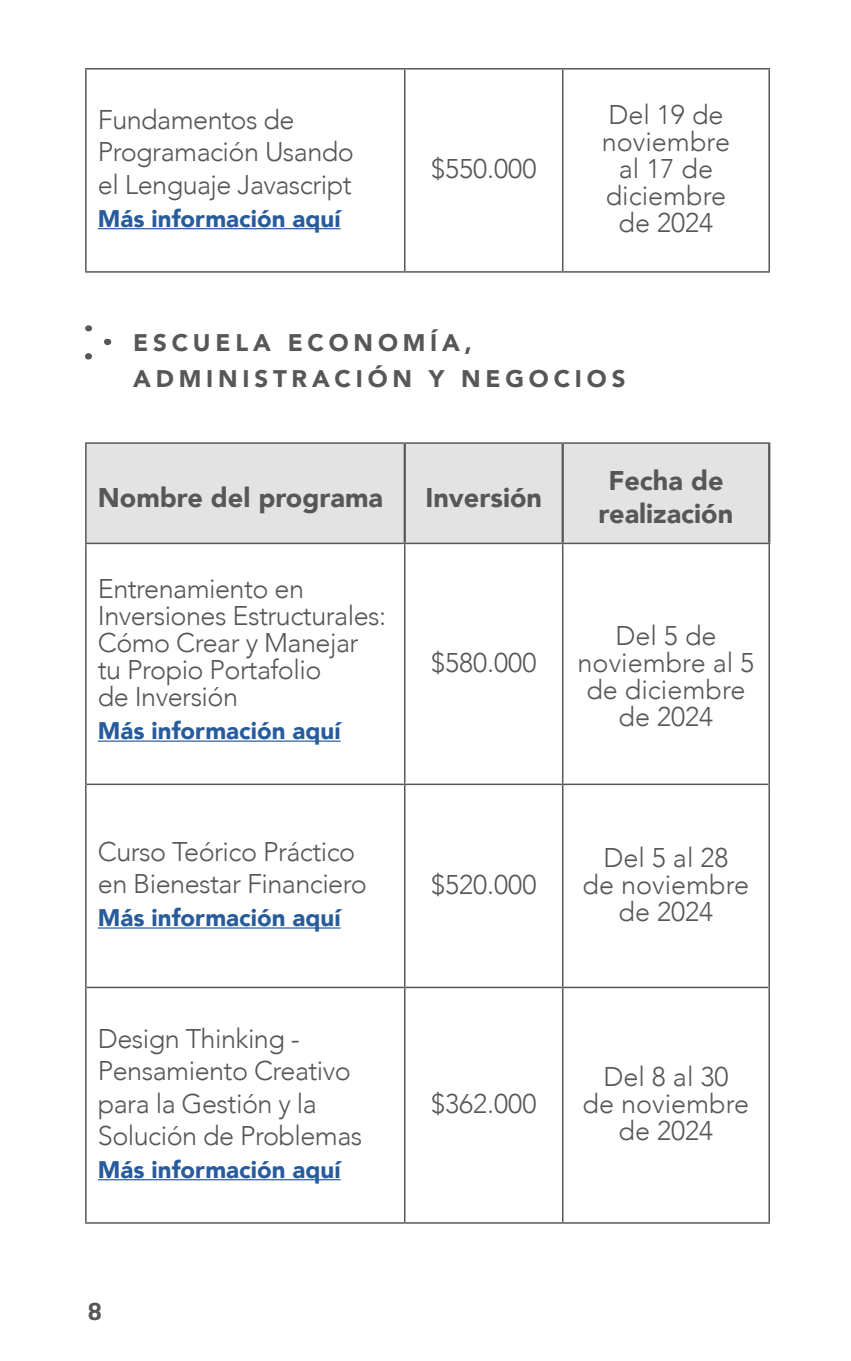
<style>
.page{position:relative;width:851px;height:1361px;background:#fff}
.page>*{position:absolute;margin:0;border:0;box-sizing:border-box;transform-origin:0 0}
.t1{font:300 27px/32.4px "Avenir";letter-spacing:-.02em;color:#575756}
.t2{font:300 27px/27px "Avenir";color:#575756;text-align:center}
.t3{font:900 27px/33px "Avenir";color:#575756;text-align:center}
.t4{font:900 24px "Avenir";color:#275b9b}
.t5{font:900 24px/36px "Avenir";letter-spacing:.2em;color:#575756}
.t6{font:600 24px "Flama";color:#575756}
</style>
<div class="page">
<hr style="left:85px;top:68px;width:319px;height:2px;background:#575756">
<hr style="left:404px;top:68px;width:158px;height:2px;background:#575756">
<hr style="left:562px;top:68px;width:207px;height:2px;background:#575756">
<hr style="left:85px;top:271px;width:319px;height:2px;background:#575756">
<hr style="left:404px;top:271px;width:158px;height:2px;background:#575756">
<hr style="left:562px;top:271px;width:207px;height:2px;background:#575756">
<hr style="left:85px;top:70px;width:2px;height:201px;background:#575756">
<hr style="left:404px;top:70px;width:1px;height:201px;background:#575756">
<hr style="left:562px;top:70px;width:1px;height:201px;background:#575756">
<hr style="left:768px;top:70px;width:1px;height:201px;background:#575756">
<hr style="left:98px;top:228px;width:242px;height:1px;background:#275b9b">
<svg style="left:85px;top:325px;width:27px;height:35px"></svg>
<div style="left:87px;top:444px;width:681px;height:99px;background:#e3e3e3"></div>
<hr style="left:85px;top:442px;width:319px;height:2px;background:#575756">
<hr style="left:85px;top:444px;width:2px;height:99px;background:#575756">
<hr style="left:404px;top:442px;width:158px;height:2px;background:#575756">
<hr style="left:562px;top:442px;width:208px;height:2px;background:#575756">
<hr style="left:85px;top:543px;width:319px;height:1px;background:#575756">
<hr style="left:404px;top:543px;width:158px;height:1px;background:#575756">
<hr style="left:562px;top:543px;width:208px;height:1px;background:#575756">
<hr style="left:87px;top:783px;width:317px;height:2px;background:#575756">
<hr style="left:404px;top:783px;width:158px;height:2px;background:#575756">
<hr style="left:562px;top:783px;width:206px;height:2px;background:#575756">
<hr style="left:87px;top:986px;width:317px;height:2px;background:#575756">
<hr style="left:404px;top:986px;width:158px;height:2px;background:#575756">
<hr style="left:562px;top:986px;width:206px;height:2px;background:#575756">
<hr style="left:85px;top:1222px;width:319px;height:1px;background:#575756">
<hr style="left:404px;top:1222px;width:158px;height:1px;background:#575756">
<hr style="left:562px;top:1222px;width:207px;height:1px;background:#575756">
<hr style="left:403px;top:444px;width:3px;height:99px;background:#575756">
<hr style="left:561px;top:444px;width:2px;height:99px;background:#575756">
<hr style="left:768px;top:444px;width:2px;height:99px;background:#575756">
<hr style="left:85px;top:544px;width:2px;height:240px;background:#575756">
<hr style="left:404px;top:544px;width:1px;height:239px;background:#575756">
<hr style="left:562px;top:544px;width:1px;height:239px;background:#575756">
<hr style="left:768px;top:544px;width:1px;height:240px;background:#575756">
<hr style="left:85px;top:784px;width:2px;height:203px;background:#575756">
<hr style="left:404px;top:785px;width:1px;height:201px;background:#575756">
<hr style="left:562px;top:785px;width:1px;height:201px;background:#575756">
<hr style="left:768px;top:784px;width:1px;height:203px;background:#575756">
<hr style="left:85px;top:987px;width:2px;height:235px;background:#575756">
<hr style="left:404px;top:988px;width:1px;height:234px;background:#575756">
<hr style="left:562px;top:988px;width:1px;height:234px;background:#575756">
<hr style="left:768px;top:987px;width:1px;height:235px;background:#575756">
<hr style="left:98px;top:740px;width:242px;height:2px;background:#275b9b">
<hr style="left:98px;top:927px;width:242px;height:1px;background:#275b9b">
<hr style="left:98px;top:1179px;width:242px;height:1px;background:#275b9b">
<p class="t1" style="left:98px;top:104px;width:257px">Fundamentos de<br>Programación Usando el Lenguaje Javascript</p>
<p class="t4" style="left:98px;top:198px;width:244px">Más información aquí</p>
<p class="t1" style="left:431px;top:153px;width:107px">$550.000</p>
<p class="t2" style="left:601px;top:101px;width:130px">Del 19 de noviembre al 17 de diciembre de 2024</p>
<p class="t5" style="left:133px;top:324px;width:493px">ESCUELA ECONOMÍA,<br>ADMINISTRACIÓN Y NEGOCIOS</p>
<p class="t3" style="left:98px;top:480px;width:286px">Nombre del programa</p>
<p class="t3" style="left:425px;top:480px;width:118px">Inversión</p>
<p class="t1" style="left:98px;top:575px;width:290px;line-height:27px">Entrenamiento en<br>Inversiones Estructurales:<br>Cómo Crear y Manejar tu Propio Portafolio<br>de Inversión</p>
<p class="t4" style="left:98px;top:710px;width:244px">Más información aquí</p>
<p class="t1" style="left:98px;top:835px;width:270px">Curso Teórico Práctico en Bienestar Financiero</p>
<p class="t4" style="left:98px;top:897px;width:244px">Más información aquí</p>
<p class="t1" style="left:98px;top:1022px;width:266px">Design Thinking -<br>Pensamiento Creativo para la Gestión y la<br>Solución de Problemas</p>
<p class="t4" style="left:98px;top:1149px;width:244px">Más información aquí</p>
<p class="t1" style="left:431px;top:646px;width:107px">$580.000</p>
<p class="t1" style="left:431px;top:868px;width:107px">$520.000</p>
<p class="t1" style="left:431px;top:1087px;width:107px">$362.000</p>
<p class="t3" style="left:598px;top:464px;width:136px">Fecha de realización</p>
<p class="t2" style="left:577px;top:622px;width:178px">Del 5 de noviembre al 5 de diciembre de 2024</p>
<p class="t2" style="left:582px;top:844px;width:168px">Del 5 al 28<br>de noviembre de 2024</p>
<p class="t2" style="left:582px;top:1063px;width:168px">Del 8 al 30<br>de noviembre de 2024</p>
<p class="t6" style="left:88px;top:1294px;width:16px">8</p>
</div>
